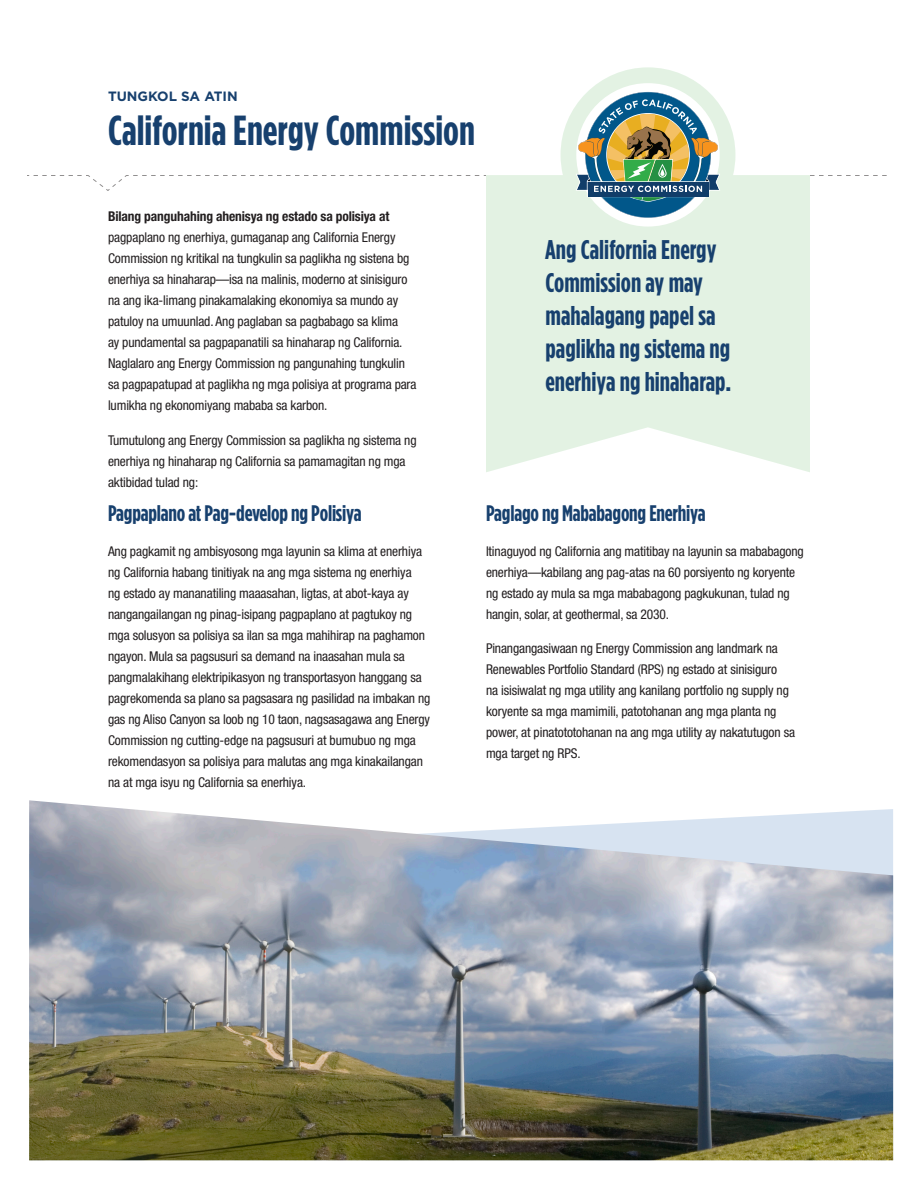
<style>
.page{position:relative;width:918px;height:1188px;background:#fff}
.page>*{position:absolute;margin:0;border:0;box-sizing:border-box;transform-origin:0 0}
.t1{font:700 condensed 42px "Gotham HTF";color:#17406e}
.t2{font:700 condensed 27px/33px "Gotham HTF";color:#17406e}
.t3{font:700 condensed 22.5px "Gotham HTF";letter-spacing:-.01em;color:#17406e}
.t4{font:condensed 13.5px/21px "Helvetica Neue LT Std";letter-spacing:-.01em;color:#231f20}
.t5{font:700 13.5px "Gotham HTF";color:#17406e}
.s1{font-weight:700}
</style>
<div class="page">
<svg style="left:27px;top:175px;width:459px;height:16px"></svg>
<svg style="left:810px;top:175px;width:77px;height:1px"></svg>
<svg style="left:486px;top:67px;width:324px;height:405px;fill:#e3f2e3"></svg>
<div style="left:576px;top:83px;width:144px;height:144px;background:#fff;border-radius:50%"></div>
<svg style="left:576px;top:91px;width:144px;height:127px"></svg>
<img style="left:29px;top:800px;width:864px;height:360px">
<p class="t5" style="left:108px;top:89px;width:131px">TUNGKOL SA ATIN</p>
<p class="t1" style="left:108px;top:107px;width:368px">California Energy Commission</p>
<p class="t4" style="left:108px;top:206px;width:310px"><span class="s1">Bilang panguhahing ahenisya ng estado sa polisiya at </span>pagpaplano ng enerhiya, gumaganap ang California Energy Commission ng kritikal na tungkulin sa paglikha ng sistena bg enerhiya sa hinaharap—isa na malinis, moderno at sinisiguro na ang ika-limang pinakamalaking ekonomiya sa mundo ay patuloy na umuunlad. Ang paglaban sa pagbabago sa klima<br>ay pundamental sa pagpapanatili sa hinaharap ng California.<br>Naglalaro ang Energy Commission ng pangunahing tungkulin sa pagpapatupad at paglikha ng mga polisiya at programa para lumikha ng ekonomiyang mababa sa karbon.</p>
<p class="t4" style="left:108px;top:429px;width:310px">Tumutulong ang Energy Commission sa paglikha ng sistema ng enerhiya ng hinaharap ng California sa pamamagitan ng mga aktibidad tulad ng:</p>
<p class="t3" style="left:108px;top:501px;width:255px">Pagpaplano at Pag-develop ng Polisiya</p>
<p class="t4" style="left:108px;top:540px;width:324px">Ang pagkamit ng ambisyosong mga layunin sa klima at enerhiya ng California habang tinitiyak na ang mga sistema ng enerhiya<br>ng estado ay mananatiling maaasahan, ligtas, at abot-kaya ay nangangailangan ng pinag-isipang pagpaplano at pagtukoy ng mga solusyon sa polisiya sa ilan sa mga mahihirap na paghamon ngayon. Mula sa pagsusuri sa demand na inaasahan mula sa pangmalakihang elektripikasyon ng transportasyon hanggang sa pagrekomenda sa plano sa pagsasara ng pasilidad na imbakan ng gas ng Aliso Canyon sa loob ng 10 taon, nagsasagawa ang Energy Commission ng cutting-edge na pagsusuri at bumubuo ng mga rekomendasyon sa polisiya para malutas ang mga kinakailangan na at mga isyu ng California sa enerhiya.</p>
<h2 class="t2" style="left:545px;top:233px;width:188px">Ang California Energy<br>Commission ay may mahalagang papel sa paglikha ng sistema ng enerhiya ng hinaharap.</h2>
<p class="t3" style="left:486px;top:501px;width:221px">Paglago ng Mababagong Enerhiya</p>
<p class="t4" style="left:486px;top:540px;width:319px">Itinaguyod ng California ang matitibay na layunin sa mababagong enerhiya—kabilang ang pag-atas na 60 porsiyento ng koryente ng estado ay mula sa mga mababagong pagkukunan, tulad ng hangin, solar, at geothermal, sa 2030.</p>
<p class="t4" style="left:486px;top:638px;width:311px">Pinangangasiwaan ng Energy Commission ang landmark na Renewables Portfolio Standard (RPS) ng estado at sinisiguro<br>na isisiwalat ng mga utility ang kanilang portfolio ng supply ng koryente sa mga mamimili, patotohanan ang mga planta ng power, at pinatototohanan na ang mga utility ay nakatutugon sa mga target ng RPS.</p>
</div>
